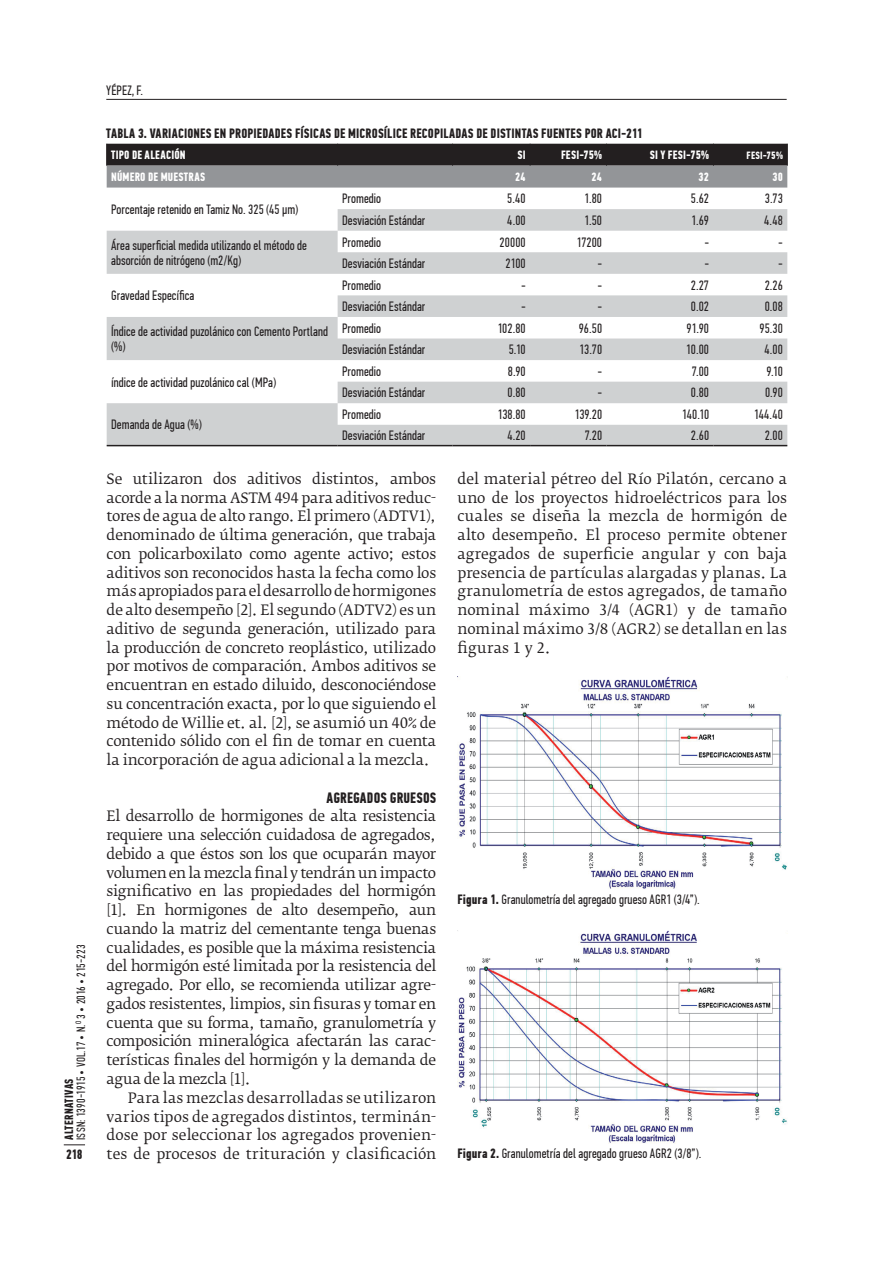
<style>
.page{position:relative;width:893px;height:1263px;background:#fff}
.page>*{position:absolute;margin:0;border:0;box-sizing:border-box;transform-origin:0 0}
.t1{font:700 15px "PF Din Text Comp Pro";letter-spacing:.01em;color:#231f20}
.t2{font:14.25px/18.8px "Fedra Serif B Pro";letter-spacing:-.005em;color:#231f20;text-align:justify}
.t3{font:13.5px/15px "PF Din Text Comp Pro";letter-spacing:.005em;color:#231f20}
.t4{font:700 13.5px "PF Din Text Comp Pro";letter-spacing:.015em;color:#231f20}
.t5{font:700 12px "PF Din Text Comp Pro";letter-spacing:.02em;color:#fff}
.t6{font:12px/12px "PF Din Text Comp Pro";letter-spacing:.015em;color:#231f20}
.t7{font:700 10.5px "PF Din Text Comp Pro";letter-spacing:.02em;color:#fff}
.s1{font-weight:700}
</style>
<div class="page">
<svg style="left:64px;top:1144px;width:21px;height:1px"></svg>
<hr style="left:106px;top:99px;width:681px;height:1px;background:#231f20">
<img style="left:457px;top:676px;width:330px;height:213px">
<img style="left:457px;top:930px;width:330px;height:213px">
<svg style="left:107px;top:209px;width:680px;height:236px;fill:#cfd1d2"></svg>
<svg style="left:106px;top:144px;width:682px;height:44px;background:#5e5d5f"></svg>
<hr style="left:338px;top:445px;width:114px;height:1px;background:#231f20">
<hr style="left:452px;top:445px;width:78px;height:1px;background:#231f20">
<hr style="left:530px;top:445px;width:76px;height:1px;background:#231f20">
<hr style="left:606px;top:445px;width:107px;height:1px;background:#231f20">
<hr style="left:713px;top:445px;width:74px;height:1px;background:#231f20">
<hr style="left:107px;top:445px;width:231px;height:1px;background:#231f20">
<p class="t6" style="left:63px;top:1140px;width:197px;rotate:-90deg"><span class="s1">ALTERNATIVAS<br></span>ISSN: 1390-1915 • VOL.17 • N.<sup>O</sup> 3 • 2016 • 215-223</p>
<p class="t4" style="left:66px;top:1146px;width:18px">218</p>
<p class="t3" style="left:106px;top:83px;width:38px">YÉPEZ, F.</p>
<p class="t4" style="left:106px;top:125px;width:538px">TABLA 3. VARIACIONES EN PROPIEDADES FÍSICAS DE MICROSÍLICE RECOPILADAS DE DISTINTAS FUENTES POR ACI-211</p>
<p class="t5" style="left:111px;top:148px;width:76px">TIPO DE ALEACIÓN</p>
<p class="t5" style="left:517px;top:148px;width:10px">SI</p>
<p class="t5" style="left:561px;top:148px;width:43px">FESI-75%</p>
<p class="t5" style="left:650px;top:148px;width:61px">SI Y FESI-75%</p>
<p class="t7" style="left:747px;top:149px;width:38px">FESI-75%</p>
<p class="t5" style="left:111px;top:170px;width:96px">NÚMERO DE MUESTRAS</p>
<p class="t5" style="left:515px;top:170px;width:12px">24</p>
<p class="t5" style="left:592px;top:170px;width:12px">24</p>
<p class="t5" style="left:699px;top:170px;width:12px">32</p>
<p class="t5" style="left:772px;top:170px;width:12px">30</p>
<p class="t3" style="left:111px;top:202px;width:189px">Porcentaje retenido en Tamiz No. 325 (45 µm)</p>
<p class="t3" style="left:342px;top:191px;width:41px">Promedio</p>
<p class="t3" style="left:507px;top:191px;width:20px">5.40</p>
<p class="t3" style="left:584px;top:191px;width:19px">1.80</p>
<p class="t3" style="left:691px;top:191px;width:20px">5.62</p>
<p class="t3" style="left:765px;top:191px;width:19px">3.73</p>
<p class="t3" style="left:342px;top:213px;width:85px">Desviación Estándar</p>
<p class="t3" style="left:507px;top:213px;width:20px">4.00</p>
<p class="t3" style="left:584px;top:213px;width:19px">1.50</p>
<p class="t3" style="left:691px;top:213px;width:19px">1.69</p>
<p class="t3" style="left:764px;top:213px;width:20px">4.48</p>
<p class="t3" style="left:111px;top:238px;width:197px">Área superficial medida utilizando el método de absorción de nitrógeno (m2/Kg)</p>
<p class="t3" style="left:342px;top:235px;width:41px">Promedio</p>
<p class="t3" style="left:500px;top:235px;width:28px">20000</p>
<p class="t3" style="left:576px;top:235px;width:27px">17200</p>
<p class="t3" style="left:704px;top:235px;width:6px">-</p>
<p class="t3" style="left:778px;top:235px;width:6px">-</p>
<p class="t3" style="left:342px;top:256px;width:85px">Desviación Estándar</p>
<p class="t3" style="left:505px;top:256px;width:22px">2100</p>
<p class="t3" style="left:597px;top:256px;width:6px">-</p>
<p class="t3" style="left:704px;top:256px;width:6px">-</p>
<p class="t3" style="left:778px;top:256px;width:6px">-</p>
<p class="t3" style="left:111px;top:288px;width:85px">Gravedad Específica</p>
<p class="t3" style="left:342px;top:278px;width:41px">Promedio</p>
<p class="t3" style="left:521px;top:278px;width:6px">-</p>
<p class="t3" style="left:597px;top:278px;width:6px">-</p>
<p class="t3" style="left:691px;top:278px;width:20px">2.27</p>
<p class="t3" style="left:765px;top:278px;width:20px">2.26</p>
<p class="t3" style="left:342px;top:299px;width:85px">Desviación Estándar</p>
<p class="t3" style="left:521px;top:299px;width:6px">-</p>
<p class="t3" style="left:597px;top:299px;width:6px">-</p>
<p class="t3" style="left:691px;top:299px;width:20px">0.02</p>
<p class="t3" style="left:765px;top:299px;width:20px">0.08</p>
<p class="t3" style="left:111px;top:324px;width:218px">Índice de actividad puzolánico con Cemento Portland (%)</p>
<p class="t3" style="left:342px;top:321px;width:41px">Promedio</p>
<p class="t3" style="left:497px;top:321px;width:30px">102.80</p>
<p class="t3" style="left:579px;top:321px;width:25px">96.50</p>
<p class="t3" style="left:687px;top:321px;width:24px">91.90</p>
<p class="t3" style="left:760px;top:321px;width:25px">95.30</p>
<p class="t3" style="left:342px;top:342px;width:85px">Desviación Estándar</p>
<p class="t3" style="left:509px;top:342px;width:18px">5.10</p>
<p class="t3" style="left:579px;top:342px;width:24px">13.70</p>
<p class="t3" style="left:686px;top:342px;width:25px">10.00</p>
<p class="t3" style="left:765px;top:342px;width:20px">4.00</p>
<p class="t3" style="left:111px;top:375px;width:166px">índice de actividad puzolánico cal (MPa)</p>
<p class="t3" style="left:111px;top:417px;width:92px">Demanda de Agua (%)</p>
<p class="t3" style="left:342px;top:364px;width:41px">Promedio</p>
<p class="t3" style="left:508px;top:364px;width:19px">8.90</p>
<p class="t3" style="left:597px;top:364px;width:6px">-</p>
<p class="t3" style="left:692px;top:364px;width:19px">7.00</p>
<p class="t3" style="left:767px;top:364px;width:18px">9.10</p>
<p class="t3" style="left:342px;top:385px;width:85px">Desviación Estándar</p>
<p class="t3" style="left:507px;top:385px;width:20px">0.80</p>
<p class="t3" style="left:597px;top:385px;width:6px">-</p>
<p class="t3" style="left:691px;top:385px;width:20px">0.80</p>
<p class="t3" style="left:765px;top:385px;width:19px">0.90</p>
<p class="t3" style="left:342px;top:407px;width:41px">Promedio</p>
<p class="t3" style="left:497px;top:407px;width:30px">138.80</p>
<p class="t3" style="left:574px;top:407px;width:29px">139.20</p>
<p class="t3" style="left:682px;top:407px;width:29px">140.10</p>
<p class="t3" style="left:754px;top:407px;width:31px">144.40</p>
<p class="t3" style="left:342px;top:428px;width:85px">Desviación Estándar</p>
<p class="t3" style="left:507px;top:428px;width:20px">4.20</p>
<p class="t3" style="left:585px;top:428px;width:19px">7.20</p>
<p class="t3" style="left:691px;top:428px;width:20px">2.60</p>
<p class="t3" style="left:765px;top:428px;width:20px">2.00</p>
<p class="t2" style="left:107px;top:469px;width:331px">Se utilizaron dos aditivos distintos, ambos acorde a la norma ASTM 494 para aditivos reduc&shy;tores de agua de alto rango. El primero (ADTV1), denominado de última generación, que trabaja con policarboxilato como agente activo; estos aditivos son reconocidos hasta la fecha como los más apropiados para el desarrollo de hormigones de alto desempeño [2]. El segundo (ADTV2) es un aditivo de segunda generación, utilizado para la producción de concreto reoplástico, utilizado por motivos de comparación. Ambos aditivos se encuentran en estado diluido, desconociéndose su concentración exacta, por lo que siguiendo el método de Willie et. al. [2], se asumió un 40% de contenido sólido con el fin de tomar en cuenta la incorporación de agua adicional a la mezcla.</p>
<p class="t1" style="left:327px;top:788px;width:111px">AGREGADOS GRUESOS</p>
<p class="t2" style="left:107px;top:807px;width:331px">El desarrollo de hormigones de alta resistencia requiere una selección cuidadosa de agregados, debido a que éstos son los que ocuparán mayor volumen en la mezcla final y tendrán un impacto significativo en las propiedades del hormigón [1]. En hormigones de alto desempeño, aun cuando la matriz del cementante tenga buenas cualidades, es posible que la máxima resistencia del hormigón esté limitada por la resistencia del agregado. Por ello, se recomienda utilizar agre&shy;gados resistentes, limpios, sin fisuras y tomar en cuenta que su forma, tamaño, granulometría y composición mineralógica afectarán las carac&shy;terísticas finales del hormigón y la demanda de agua de la mezcla [1].</p>
<p class="t2" style="left:107px;top:1088px;width:331px;text-indent:21px">Para las mezclas desarrolladas se utilizaron varios tipos de agregados distintos, terminán&shy;dose por seleccionar los agregados provenien&shy;tes de procesos de trituración y clasificación</p>
<p class="t2" style="left:457px;top:470px;width:331px">del material pétreo del Río Pilatón, cercano a uno de los proyectos hidroeléctricos para los cuales se diseña la mezcla de hormigón de alto desempeño. El proceso permite obtener agregados de superficie angular y con baja presencia de partículas alargadas y planas. La granulometría de estos agregados, de tamaño nominal máximo 3/4 (AGR1) y de tamaño nominal máximo 3/8 (AGR2) se detallan en las figuras 1 y 2.</p>
<p class="t3" style="left:457px;top:891px;width:244px"><span class="s1">Figura 1.</span> Granulometría del agregado grueso AGR1 (3/4”).</p>
<p class="t3" style="left:457px;top:1146px;width:245px"><span class="s1">Figura 2.</span> Granulometría del agregado grueso AGR2 (3/8”).</p>
</div>
